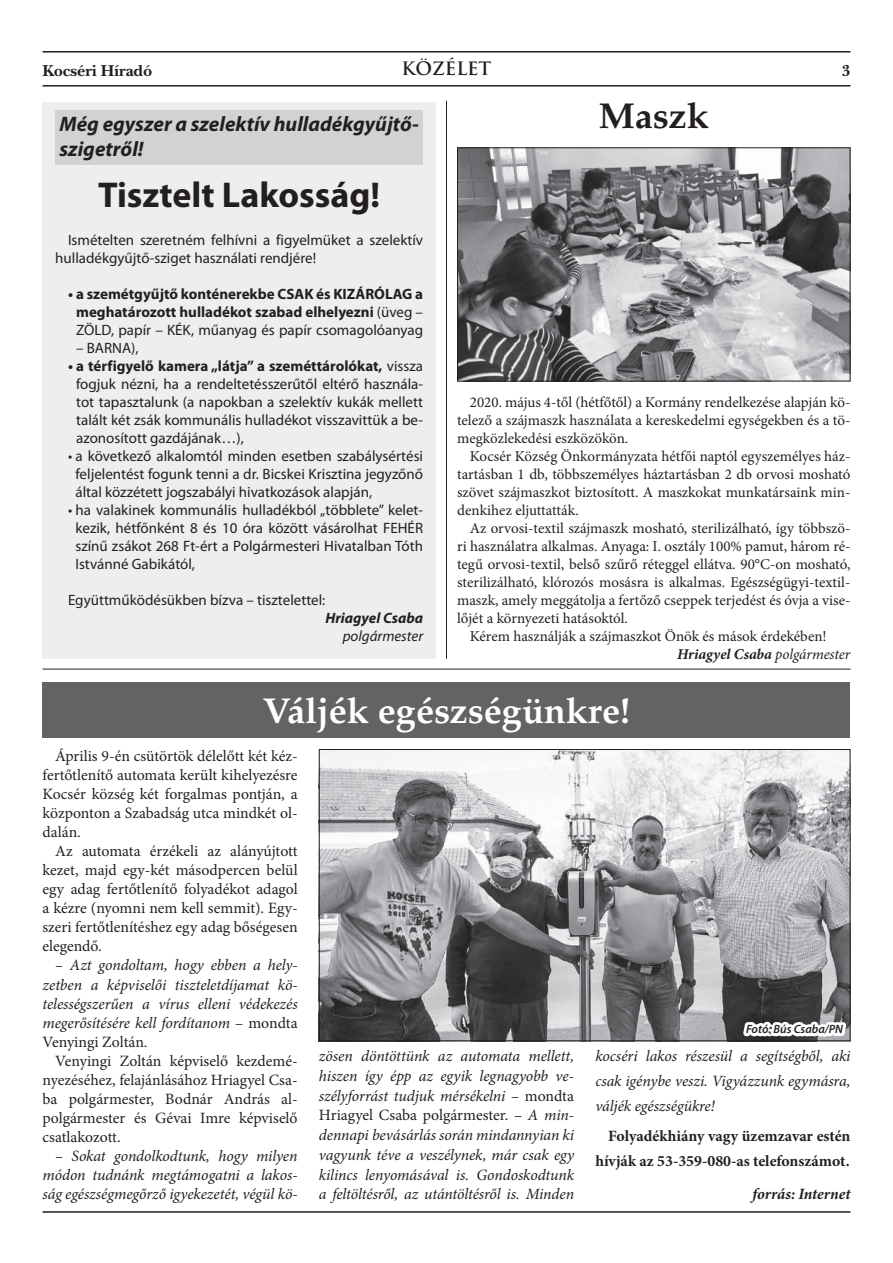
<style>
.page{position:relative;width:893px;height:1263px;background:#fff}
.page>*{position:absolute;margin:0;border:0;box-sizing:border-box;transform-origin:0 0}
.t1{font:700 36px "Palatino CE";color:#fff}
.t2{font:700 36px "Myriad Pro";color:#231f20}
.t3{font:700 36px "Palatino CE";color:#231f20}
.t4{font:italic 700 21px/25.2px "Myriad Pro";color:#231f20}
.t5{font:700 18px "Trajan Pro";color:#231f20}
.t6{font:700 16.5px "New Baskerville CE";color:#231f20}
.t7{font:italic 15.75px/19.6px "Minion Pro";letter-spacing:-.01em;color:#231f20;text-align:justify}
.t8{font:15.75px/19px "Minion Pro";color:#231f20;text-align:justify}
.t9{font:700 15.75px/25px "Minion Pro";color:#231f20;text-align:right}
.t10{font:italic 700 15.75px "Minion Pro";letter-spacing:-.005em;color:#231f20}
.t11{font:15px/18px "Minion Pro";color:#231f20;text-align:justify}
.t12{font:15px/18px "Myriad Pro";color:#231f20;text-align:justify}
.t13{font:700 15px/18px "Myriad Pro";color:#231f20;text-align:center}
.t14{font:italic 700 15px "Minion Pro";color:#231f20}
.t15{font:italic 700 15px "Myriad Pro";color:#231f20}
.t16{font:italic 15px "Myriad Pro";color:#231f20}
.t17{font:italic 600 12px "Myriad Pro";color:#231f20}
.s1{font-weight:400}
.s2{font-weight:700}
.s3{font-style:normal}
</style>
<div class="page">
<hr style="left:43px;top:1211px;width:807px;height:2px;background:#231f20">
<hr style="left:43px;top:51px;width:807px;height:2px;background:#231f20">
<hr style="left:43px;top:85px;width:807px;height:2px;background:#231f20">
<img style="left:321px;top:751px;width:527px;height:288px">
<svg style="left:739px;top:916px;width:111px;height:126px;background:#868789"></svg>
<div style="left:43px;top:682px;width:807px;height:56px;background:#636366"></div>
<hr style="left:43px;top:669px;width:807px;height:1px;background:#231f20">
<img style="left:459px;top:149px;width:389px;height:230px">
<div style="left:457px;top:147px;width:393px;height:234px;border:1px solid #231f20"></div>
<hr style="left:446px;top:101px;width:1px;height:558px;background:#231f20">
<div style="left:43px;top:102px;width:393px;height:557px;background:#eeeeef"></div>
<div style="left:55px;top:111px;width:368px;height:54px;background:#d1d2d4"></div>
<p class="t6" style="left:43px;top:61px;width:111px">Kocséri Híradó</p>
<p class="t5" style="left:402px;top:57px;width:91px">KÖZÉLET</p>
<p class="t6" style="left:842px;top:61px;width:10px">3</p>
<h2 class="t4" style="left:60px;top:110px;width:361px">Még egyszer a szelektív hulladékgyűjtő&shy;szigetről!</h2>
<h1 class="t2" style="left:98px;top:172px;width:283px">Tisztelt Lakosság!</h1>
<p class="t12" style="left:55px;top:231px;width:369px;text-indent:13px">Ismételten szeretném felhívni a figyelmüket a szelektív hulladékgyűjtő-sziget használati rendjére!</p>
<p class="t13" style="left:68px;top:284px;width:357px">• a szemétgyűjtő konténerekbe CSAK és KIZÁRÓLAG a meghatározott hulladékot szabad elhelyezni <span class="s1">(üveg –<br>ZÖLD, papír – KÉK, műanyag és papír csomagolóanyag</span></p>
<p class="t12" style="left:76px;top:339px;width:64px">– BARNA),</p>
<p class="t12" style="left:76px;top:357px;width:348px;text-indent:-8px"><span class="s2">• a térfigyelő kamera „látja” a szeméttárolókat,</span> vissza fogjuk nézni, ha a rendeltetésszerűtől eltérő használa&shy;tot tapasztalunk (a napokban a szelektív kukák mellett talált két zsák kommunális hulladékot visszavittük a be&shy;azonosított gazdájának…),</p>
<p class="t12" style="left:75px;top:447px;width:349px;text-indent:-7px">• a következő alkalomtól minden esetben szabálysértési feljelentést fogunk tenni a dr. Bicskei Krisztina jegyzőnő által közzétett jogszabályi hivatkozások alapján,</p>
<p class="t12" style="left:75px;top:501px;width:349px;text-indent:-7px">• ha valakinek kommunális hulladékból „többlete” kelet&shy;kezik, hétfőnként 8 és 10 óra között vásárolhat FEHÉR színű zsákot 268 Ft-ért a Polgármesteri Hivatalban Tóth Istvánné Gabikától,</p>
<p class="t12" style="left:68px;top:591px;width:259px">Együttműködésükben bízva – tisztelettel:</p>
<p class="t15" style="left:325px;top:608px;width:99px">Hriagyel Csaba</p>
<p class="t16" style="left:343px;top:626px;width:82px">polgármester</p>
<h1 class="t3" style="left:599px;top:95px;width:111px">Maszk</h1>
<p class="t11" style="left:457px;top:393px;width:395px;text-indent:13px">2020. május 4-től (hétfőtől) a Kormány rendelkezése alapján kö&shy;telező a szájmaszk használata a kereskedelmi egységekben és a tö&shy;megközlekedési eszközökön.</p>
<p class="t11" style="left:457px;top:447px;width:395px;text-indent:13px">Kocsér Község Önkormányzata hétfői naptól egyszemélyes ház&shy;tartásban 1 db, többszemélyes háztartásban 2 db orvosi mosható szövet szájmaszkot biztosított. A maszkokat munkatársaink min&shy;denkihez eljuttatták.</p>
<p class="t11" style="left:470px;top:519px;width:382px">Az orvosi-textil szájmaszk mosható, sterilizálható, így többszö-</p>
<p class="t11" style="left:457px;top:537px;width:395px">ri használatra alkalmas. Anyaga: I. osztály 100% pamut, három ré-</p>
<p class="t11" style="left:457px;top:555px;width:395px">tegű orvosi-textil, belső szűrő réteggel ellátva. 90°C-on mosható,</p>
<p class="t11" style="left:457px;top:573px;width:395px">sterilizálható, klórozós mosásra is alkalmas. Egészségügyi-textil-</p>
<p class="t11" style="left:457px;top:591px;width:395px">maszk, amely meggátolja a fertőző cseppek terjedést és óvja a vise-</p>
<p class="t11" style="left:457px;top:609px;width:172px">lőjét a környezeti hatásoktól.</p>
<p class="t11" style="left:470px;top:627px;width:358px">Kérem használják a szájmaszkot Önök és mások érdekében!</p>
<p class="t14" style="left:677px;top:643px;width:175px">Hriagyel Csaba <span class="s1">polgármester</span></p>
<h1 class="t1" style="left:263px;top:690px;width:368px">Váljék egészségünkre!</h1>
<p class="t8" style="left:43px;top:746px;width:257px;text-indent:13px">Április 9-én csütörtök délelőtt két kéz&shy;fertőtlenítő automata került kihelyezésre Kocsér község két forgalmas pontján, a központon a Szabadság utca mindkét ol&shy;dalán.</p>
<p class="t8" style="left:43px;top:841px;width:257px;text-indent:13px">Az automata érzékeli az alányújtott kezet, majd egy-két másodpercen belül egy adag fertőtlenítő folyadékot adagol a kézre (nyomni nem kell semmit). Egy&shy;szeri fertőtlenítéshez egy adag bőségesen elegendő.</p>
<p class="t7" style="left:43px;top:956px;width:257px;line-height:19px;text-indent:13px">– Azt gondoltam, hogy ebben a hely&shy;zetben a képviselői tiszteletdíjamat kö&shy;telességszerűen a vírus elleni védekezés megerősítésére kell fordítanom <span class="s3">– mondta Venyingi Zoltán.</span></p>
<p class="t8" style="left:43px;top:1051px;width:257px;text-indent:13px">Venyingi Zoltán képviselő kezdemé&shy;nyezéséhez, felajánlásához Hriagyel Csa&shy;ba polgármester, Bodnár András al&shy;polgármester és Gévai Imre képviselő csatlakozott.</p>
<p class="t7" style="left:43px;top:1146px;width:257px;line-height:19px;text-indent:13px">– Sokat gondolkodtunk, hogy milyen módon tudnánk megtámogatni a lakos&shy;ság egészségmegőrző igyekezetét, végül kö-</p>
<p class="t17" style="left:746px;top:1021px;width:99px">Fotó: Bús Csaba/PN</p>
<p class="t7" style="left:319px;top:1046px;width:257px">zösen döntöttünk az automata mellett, hiszen így épp az egyik legnagyobb ve&shy;szélyforrást tudjuk mérsékelni <span class="s3">– mondta Hriagyel Csaba polgármester. –</span> A min&shy;dennapi bevásárlás során mindannyian ki vagyunk téve a veszélynek, már csak egy kilincs lenyomásával is. Gondoskodtunk a feltöltésről, az utántöltésről is. Minden</p>
<p class="t7" style="left:595px;top:1043px;width:257px;line-height:25px">kocséri lakos részesül a segítségből, aki csak igénybe veszi. Vigyázzunk egymásra, váljék egészségükre!</p>
<p class="t9" style="left:595px;top:1123px;width:257px">Folyadékhiány vagy üzemzavar estén hívják az 53-359-080-as telefonszámot.</p>
<p class="t10" style="left:753px;top:1183px;width:99px">forrás: Internet</p>
</div>
